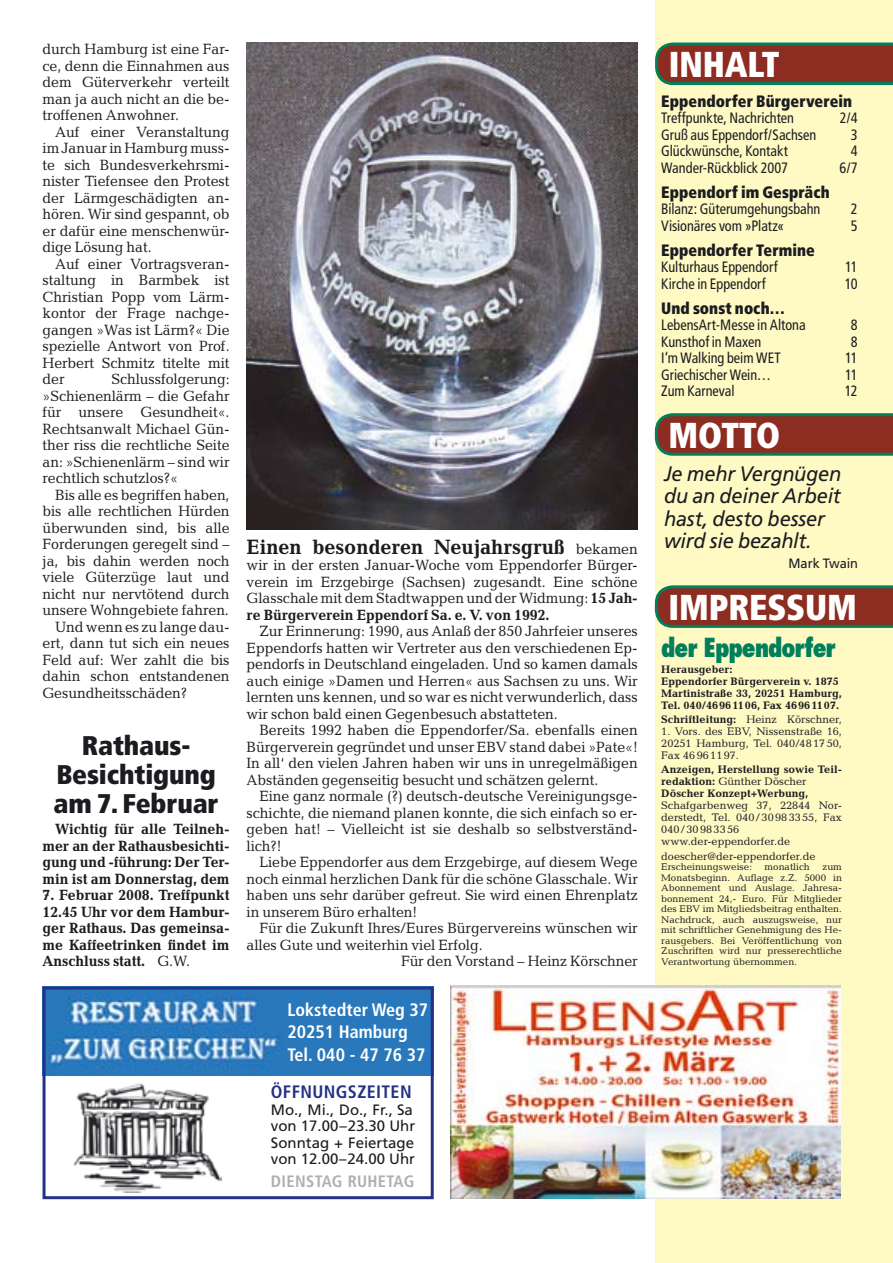
<style>
.page{position:relative;width:893px;height:1263px;background:#fff}
.page>*{position:absolute;margin:0;border:0;box-sizing:border-box;transform-origin:0 0}
.t1{font:900 condensed 36px "Frutiger";letter-spacing:-.005em;color:#fff;scale:.95 1}
.t2{font:900 condensed 27px/29px "Frutiger";letter-spacing:-.005em;color:#1b1c20;text-align:center}
.t3{font:800 condensed 25.5px "Futura";letter-spacing:-.045em;color:#007f5c}
.t4{font:italic 21px/22.5px "Frutiger";letter-spacing:-.01em;color:#1b1c20;scale:.95 1}
.t5{font:700 21px "Candida";letter-spacing:-.005em;color:#1b1c20;scale:.95 1}
.t6{font:700 condensed 18px/22.5px "Frutiger";color:#fff}
.t7{font:700 condensed 18px "Frutiger";letter-spacing:.02em;color:#243285}
.t8{font:900 condensed 16.5px "Frutiger";letter-spacing:.005em;color:#1b1c20;scale:.95 1}
.t9{font:700 condensed 16.5px "Frutiger";letter-spacing:.02em;color:#aeafb2}
.t10{font:15px/16.5px "Candida";letter-spacing:-.005em;color:#1b1c20;text-align:justify;scale:.95 1}
.t11{font:condensed 15px "Frutiger";color:#1b1c20;scale:.95 1}
.t12{font:700 15px/16.5px "Candida";letter-spacing:-.005em;color:#1b1c20;text-align:justify;scale:.95 1}
.t13{font:15px/16.5px "Frutiger";color:#1b1c20}
.t14{font:13.5px "Frutiger";color:#1b1c20;scale:.95 1}
.t15{font:700 10.95px/12px "Candida";color:#1b1c20}
.t16{font:10.95px/12px "Candida";color:#1b1c20;text-align:justify}
.t17{font:9.75px/10.5px "Candida";color:#1b1c20;text-align:justify}
.s1{font-weight:400}
.s2{font-weight:400;font-size:15px}
.s3{font-weight:700}
</style>
<div class="page">
<img style="left:47px;top:990px;width:383px;height:86px">
<div style="left:43px;top:986px;width:391px;height:213px;border:3px solid #243285"></div>
<div style="left:655px;top:0;width:238px;height:1263px;background:#fff9c4"></div>
<svg style="left:655px;top:42px;width:238px;height:42px"></svg>
<svg style="left:654px;top:413px;width:239px;height:41px"></svg>
<svg style="left:654px;top:585px;width:239px;height:41px"></svg>
<img style="left:451px;top:986px;width:389px;height:212px">
<img style="left:247px;top:43px;width:391px;height:487px">
<img style="left:73px;top:1083px;width:149px;height:109px">
<p class="t10" style="left:43px;top:41px;width:198px">durch Hamburg ist eine Far&shy;ce, denn die Einnahmen aus dem Güterverkehr verteilt man ja auch nicht an die be&shy;troffenen Anwohner.</p>
<p class="t10" style="left:43px;top:123px;width:198px;text-indent:13px">Auf einer Veranstaltung im Januar in Hamburg muss&shy;te sich Bundesverkehrsmi&shy;nister Tiefensee den Protest der Lärmgeschädigten an&shy;hören. Wir sind gespannt, ob er dafür eine menschenwür&shy;dige Lösung hat.</p>
<p class="t10" style="left:43px;top:255px;width:198px;text-indent:13px">Auf einer Vortragsveran&shy;staltung in Barmbek ist Christian Popp vom Lärm&shy;kontor der Frage nachge&shy;gangen »Was ist Lärm?« Die spezielle Antwort von Prof.<br>Herbert Schmitz titelte mit der</p>
<p class="t10" style="left:43px;top:371px;width:198px;text-indent:69px">Schlussfolgerung: »Schienenlärm – die Gefahr für unsere Gesundheit«.<br>Rechtsanwalt Michael Gün&shy;ther riss die rechtliche Seite an: »Schienenlärm – sind wir rechtlich schutzlos?«</p>
<p class="t10" style="left:55px;top:486px;width:185px">Bis alle es begriffen haben,</p>
<p class="t10" style="left:43px;top:503px;width:198px">bis alle rechtlichen Hürden</p>
<p class="t10" style="left:43px;top:519px;width:198px">überwunden sind, bis alle</p>
<p class="t10" style="left:43px;top:536px;width:198px">Forderungen geregelt sind –</p>
<p class="t10" style="left:43px;top:552px;width:198px">ja, bis dahin werden noch</p>
<p class="t10" style="left:43px;top:569px;width:198px">viele Güterzüge laut und</p>
<p class="t10" style="left:43px;top:585px;width:198px">nicht nur nervtötend durch</p>
<p class="t10" style="left:43px;top:602px;width:198px">unsere Wohngebiete fahren.</p>
<p class="t10" style="left:55px;top:618px;width:185px">Und wenn es zu lange dau-</p>
<p class="t10" style="left:43px;top:635px;width:198px">ert, dann tut sich ein neues</p>
<p class="t10" style="left:43px;top:651px;width:198px">Feld auf: Wer zahlt die bis</p>
<p class="t10" style="left:43px;top:668px;width:198px">dahin schon entstandenen</p>
<p class="t10" style="left:43px;top:684px;width:154px">Gesundheitsschäden?</p>
<h2 class="t2" style="left:54px;top:731px;width:167px">Rathaus-<br>Besichtigung am 7. Februar</h2>
<p class="t12" style="left:43px;top:821px;width:198px;text-indent:13px">Wichtig für alle Teilneh&shy;mer an der Rathausbesichti&shy;gung und -führung: Der Ter&shy;min ist am Donnerstag, dem</p>
<p class="t12" style="left:43px;top:887px;width:198px">7. Februar 2008. Treffpunkt 12.45 Uhr vor dem Hambur&shy;ger Rathaus. Das gemeinsa&shy;me Kaffeetrinken findet im Anschluss statt. <span class="s1">G.W.</span></p>
<h3 class="t5" style="left:247px;top:535px;width:413px">Einen besonderen Neujahrsgruß <span class="s2">bekamen</span></h3>
<p class="t10" style="left:247px;top:557px;width:413px">wir in der ersten Januar-Woche vom Eppendorfer Bürger&shy;verein im Erzgebirge (Sachsen) zugesandt. Eine schöne Glasschale mit dem Stadtwappen und der Widmung: <span class="s3">15 Jah&shy;re Bürgerverein Eppendorf Sa. e. V. von 1992.</span></p>
<p class="t10" style="left:247px;top:623px;width:413px;text-indent:13px">Zur Erinnerung: 1990, aus Anlaß der 850 Jahrfeier unseres Eppendorfs hatten wir Vertreter aus den verschiedenen Ep&shy;pendorfs in Deutschland eingeladen. Und so kamen damals auch einige »Damen und Herren« aus Sachsen zu uns. Wir lernten uns kennen, und so war es nicht verwunderlich, dass wir schon bald einen Gegenbesuch abstatteten.</p>
<p class="t10" style="left:247px;top:722px;width:413px;text-indent:13px">Bereits 1992 haben die Eppendorfer/Sa. ebenfalls einen Bürgerverein gegründet und unser EBV stand dabei »Pate«!<br>In all‘ den vielen Jahren haben wir uns in unregelmäßigen Abständen gegenseitig besucht und schätzen gelernt.</p>
<p class="t10" style="left:247px;top:788px;width:413px;text-indent:13px">Eine ganz normale (?) deutsch-deutsche Vereinigungsge&shy;schichte, die niemand planen konnte, die sich einfach so er&shy;geben hat! – Vielleicht ist sie deshalb so selbstverständ&shy;lich?!</p>
<p class="t10" style="left:247px;top:854px;width:413px;text-indent:13px">Liebe Eppendorfer aus dem Erzgebirge, auf diesem Wege noch einmal herzlichen Dank für die schöne Glasschale. Wir haben uns sehr darüber gefreut. Sie wird einen Ehrenplatz in unserem Büro erhalten!</p>
<p class="t10" style="left:259px;top:920px;width:400px">Für die Zukunft Ihres/Eures Bürgervereins wünschen wir</p>
<p class="t10" style="left:247px;top:936px;width:250px">alles Gute und weiterhin viel Erfolg.</p>
<p class="t10" style="left:401px;top:953px;width:251px">Für den Vorstand – Heinz Körschner</p>
<p class="t6" style="left:287px;top:998px;width:142px">Lokstedter Weg 37<br>20251 Hamburg<br>Tel. 040 - 47 76 37</p>
<p class="t7" style="left:271px;top:1081px;width:142px">ÖFFNUNGSZEITEN</p>
<p class="t13" style="left:271px;top:1101px;width:146px">Mo., Mi., Do., Fr., Sa von 17.00–23.30 Uhr<br>Sonntag + Feiertage von 12.00–24.00 Uhr</p>
<p class="t9" style="left:271px;top:1171px;width:145px">DIENSTAG RUHETAG</p>
<h1 class="t1" style="left:669px;top:43px;width:118px">INHALT</h1>
<p class="t8" style="left:661px;top:91px;width:203px">Eppendorfer Bürgerverein</p>
<p class="t11" style="left:661px;top:109px;width:141px">Treffpunkte, Nachrichten</p>
<p class="t11" style="left:840px;top:109px;width:20px">2/4</p>
<p class="t11" style="left:661px;top:126px;width:165px">Gruß aus Eppendorf/Sachsen</p>
<p class="t11" style="left:851px;top:126px;width:9px">3</p>
<p class="t11" style="left:661px;top:142px;width:135px">Glückwünsche, Kontakt</p>
<p class="t11" style="left:851px;top:142px;width:9px">4</p>
<p class="t11" style="left:661px;top:159px;width:135px">Wander-Rückblick 2007</p>
<p class="t11" style="left:839px;top:159px;width:21px">6/7</p>
<p class="t8" style="left:661px;top:182px;width:179px">Eppendorf im Gespräch</p>
<p class="t11" style="left:661px;top:200px;width:169px">Bilanz: Güterumgehungsbahn</p>
<p class="t11" style="left:851px;top:200px;width:9px">2</p>
<p class="t11" style="left:661px;top:217px;width:131px">Visionäres vom »Platz«</p>
<p class="t11" style="left:851px;top:217px;width:9px">5</p>
<p class="t8" style="left:661px;top:240px;width:163px">Eppendorfer Termine</p>
<p class="t11" style="left:661px;top:258px;width:124px">Kulturhaus Eppendorf</p>
<p class="t11" style="left:845px;top:258px;width:15px">11</p>
<p class="t11" style="left:661px;top:275px;width:112px">Kirche in Eppendorf</p>
<p class="t11" style="left:845px;top:275px;width:15px">10</p>
<p class="t8" style="left:661px;top:298px;width:132px">Und sonst noch…</p>
<p class="t11" style="left:661px;top:316px;width:153px">LebensArt-Messe in Altona</p>
<p class="t11" style="left:851px;top:316px;width:9px">8</p>
<p class="t11" style="left:661px;top:333px;width:107px">Kunsthof in Maxen</p>
<p class="t11" style="left:851px;top:333px;width:9px">8</p>
<p class="t11" style="left:661px;top:349px;width:127px">I‘m Walking beim WET</p>
<p class="t11" style="left:845px;top:349px;width:15px">11</p>
<p class="t11" style="left:661px;top:366px;width:117px">Griechischer Wein…</p>
<p class="t11" style="left:845px;top:366px;width:15px">11</p>
<p class="t11" style="left:661px;top:382px;width:79px">Zum Karneval</p>
<p class="t11" style="left:845px;top:382px;width:15px">12</p>
<h1 class="t1" style="left:668px;top:413px;width:119px">MOTTO</h1>
<h3 class="t4" style="left:664px;top:463px;width:188px">Je mehr Vergnügen du an deiner Arbeit hast, desto besser wird sie bezahlt.</h3>
<p class="t14" style="left:788px;top:555px;width:75px">Mark Twain</p>
<h1 class="t1" style="left:668px;top:585px;width:200px">IMPRESSUM</h1>
<h3 class="t3" style="left:661px;top:631px;width:177px">der Eppendorfer</h3>
<p class="t15" style="left:661px;top:663px;width:182px">Herausgeber:<br>Eppendorfer Bürgerverein v. 1875<br>Martinistraße 33, 20251 Hamburg,<br>Tel. 040/46961106, Fax 46961107.</p>
<p class="t15" style="left:661px;top:713px;width:182px">Schriftleitung: <span class="s1">Heinz Körschner,</span></p>
<p class="t16" style="left:661px;top:725px;width:182px">1. Vors. des EBV, Nissenstraße 16, 20251 Hamburg, Tel. 040/48 17 50, Fax 46 96 11 97.</p>
<p class="t15" style="left:661px;top:764px;width:182px">Anzeigen, Herstellung sowie Teil&shy;redaktion: <span class="s1">Günther Döscher<br></span>Döscher Konzept+Werbung,</p>
<p class="t16" style="left:661px;top:800px;width:182px;text-align:left">Schafgarbenweg 37, 22844 Nor&shy;derstedt, Tel. 040 / 30 98 33 55, Fax<br>040 / 30 98 33 56 www.der-eppendorfer.de</p>
<p class="t16" style="left:661px;top:850px;width:156px">doescher@der-eppendorfer.de</p>
<p class="t17" style="left:661px;top:861px;width:92px">Erscheinungsweise:</p>
<p class="t17" style="left:765px;top:861px;width:47px">monatlich</p>
<p class="t17" style="left:661px;top:861px;width:182px;text-indent:161px">zum Monatsbeginn. Auflage z.Z. 5000 in Abonnement und Auslage. Jahresa&shy;bonnement 24,- Euro. Für Mitglieder des EBV im Mitgliedsbeitrag enthalten.<br>Nachdruck, auch auszugsweise, nur mit schriftlicher Genehmigung des He&shy;rausgebers. Bei Veröffentlichung von Zuschriften wird nur presserechtliche Verantwortung übernommen.</p>
</div>
